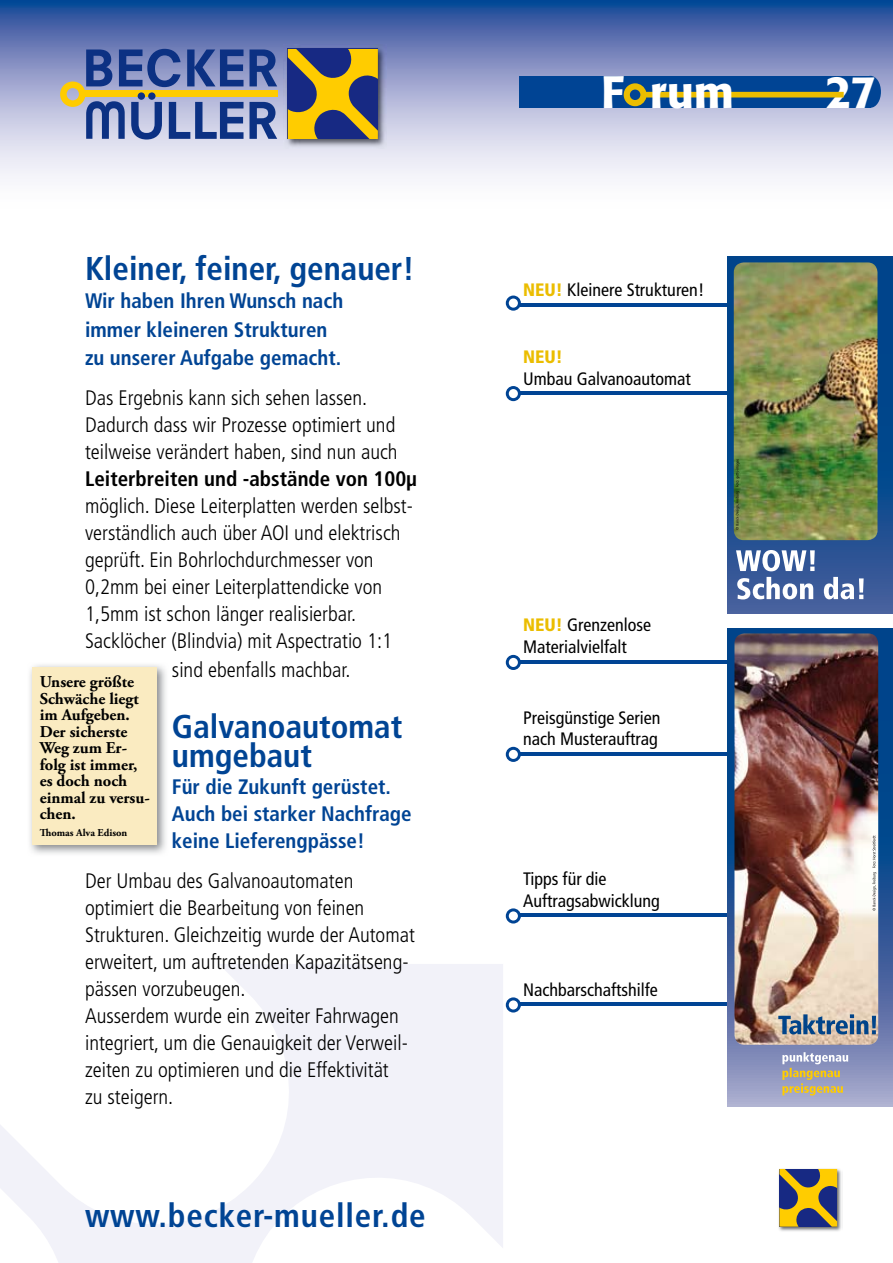
<style>
.page{position:relative;width:893px;height:1263px;background:#fff}
.page>*{position:absolute;margin:0;border:0;box-sizing:border-box;transform-origin:0 0}
.t1{font:500 45px "Formata";color:#fff}
.t2{font:700 condensed 33px/28.5px "Frutiger";color:#004494}
.t3{font:700 condensed 33px "Frutiger";letter-spacing:.025em;color:#004494}
.t4{font:300 condensed 21px/27px "Frutiger";color:#000}
.t5{font:700 condensed 21px/28.5px "Frutiger";color:#004494}
.t6{font:700 condensed 21px "Frutiger";color:#000}
.t7{font:condensed 18px/21.6px "Frutiger";color:#000}
.t8{font:900 condensed 18px "Frutiger";color:#ebbd00}
.t9{font:700 16.5px/16.5px "Adobe Garamond Pro";color:#000}
.t10{font:700 10.5px "Adobe Garamond Pro";color:#000}
.s1{font-weight:900;color:#ebbd00}
</style>
<div class="page">
<svg style="left:0;top:0;width:893px;height:176px;background:#93a2cb"></svg>
<svg style="left:0;top:964px;width:503px;height:299px"></svg>
<div style="left:519px;top:76px;width:351px;height:32px;background:#004494"></div>
<img style="left:30px;top:665px;width:136px;height:189px">
<div style="left:32px;top:668px;width:125px;height:177px;background:#faebc1"></div>
<div style="left:860px;top:76px;width:21px;height:32px;background:#004494;border-radius:50%"></div>
<svg style="left:624px;top:83px;width:220px;height:23px"></svg>
<img style="left:284px;top:45px;width:102px;height:104px">
<svg style="left:288px;top:49px;width:90px;height:90px;background:#827446"></svg>
<svg style="left:60px;top:49px;width:217px;height:91px;background:#7985a5"></svg>
<img style="left:778px;top:1168px;width:63px;height:63px">
<svg style="left:779px;top:1169px;width:58px;height:58px;background:#817346"></svg>
<svg style="left:506px;top:747px;width:15px;height:15px"></svg>
<svg style="left:506px;top:908px;width:15px;height:15px"></svg>
<svg style="left:506px;top:997px;width:15px;height:15px"></svg>
<svg style="left:506px;top:655px;width:15px;height:15px"></svg>
<svg style="left:506px;top:386px;width:15px;height:15px"></svg>
<svg style="left:506px;top:296px;width:15px;height:15px"></svg>
<hr style="left:520px;top:752px;width:373px;height:3px;background:#004494">
<hr style="left:520px;top:914px;width:373px;height:3px;background:#004494">
<hr style="left:520px;top:1003px;width:373px;height:3px;background:#004494">
<hr style="left:520px;top:660px;width:373px;height:3px;background:#004494">
<hr style="left:520px;top:391px;width:373px;height:3px;background:#004494">
<hr style="left:520px;top:303px;width:373px;height:3px;background:#004494">
<svg style="left:727px;top:257px;width:166px;height:357px;background:#205191"></svg>
<svg style="left:737px;top:577px;width:127px;height:22px"></svg>
<svg style="left:736px;top:550px;width:79px;height:21px"></svg>
<img style="left:734px;top:262px;width:143px;height:278px">
<svg style="left:736px;top:459px;width:3px;height:71px"></svg>
<svg style="left:728px;top:629px;width:165px;height:478px;background:#5071a7"></svg>
<img style="left:734px;top:633px;width:144px;height:412px">
<svg style="left:872px;top:835px;width:4px;height:76px"></svg>
<svg style="left:782px;top:1052px;width:66px;height:43px;background:#aeaaa4"></svg>
<svg style="left:778px;top:1014px;width:98px;height:20px;background:#7d90a2"></svg>
<h2 class="t2" style="left:85px;top:254px;width:331px">Kleiner, feiner, genauer!</h2>
<p class="t5" style="left:85px;top:287px;width:260px">Wir haben Ihren Wunsch nach immer kleineren Strukturen zu unserer Aufgabe gemacht.</p>
<p class="t4" style="left:85px;top:385px;width:314px">Das Ergebnis kann sich sehen lassen.<br>Dadurch dass wir Prozesse optimiert und teilweise verändert haben, sind nun auch</p>
<p class="t6" style="left:85px;top:466px;width:334px">Leiterbreiten und -abstände von 100µ</p>
<p class="t4" style="left:85px;top:493px;width:329px">möglich. Diese Leiterplatten werden selbst-</p>
<p class="t4" style="left:85px;top:520px;width:317px">verständlich auch über AOI und elektrisch</p>
<p class="t4" style="left:85px;top:547px;width:290px">geprüft. Ein Bohrlochdurchmesser von</p>
<p class="t4" style="left:85px;top:574px;width:299px">0,2mm bei einer Leiterplattendicke von</p>
<p class="t4" style="left:85px;top:601px;width:273px">1,5mm ist schon länger realisierbar.</p>
<p class="t4" style="left:85px;top:628px;width:309px">Sacklöcher (Blindvia) mit Aspectratio 1:1</p>
<p class="t4" style="left:172px;top:656px;width:180px">sind ebenfalls machbar.</p>
<h2 class="t2" style="left:172px;top:713px;width:232px">Galvanoautomat umgebaut</h2>
<p class="t5" style="left:172px;top:773px;width:241px;line-height:27px">Für die Zukunft gerüstet.<br>Auch bei starker Nachfrage keine Lieferengpässe!</p>
<p class="t4" style="left:85px;top:867px;width:331px">Der Umbau des Galvanoautomaten optimiert die Bearbeitung von feinen Strukturen. Gleichzeitig wurde der Automat erweitert, um auftretenden Kapazitätseng&shy;pässen vorzubeugen.<br>Ausserdem wurde ein zweiter Fahrwagen integriert, um die Genauigkeit der Verweil&shy;zeiten zu optimieren und die Effektivität<br>zu steigern.</p>
<p class="t9" style="left:40px;top:674px;width:112px">Unsere größte<br>Schwäche liegt im Aufgeben.<br>Der sicherste<br>Weg zum Er&shy;folg ist immer, es doch noch einmal zu versu&shy;chen.</p>
<p class="t10" style="left:51px;top:826px;width:77px">omas Alva Edison</p>
<h2 class="t3" style="left:85px;top:1196px;width:342px">www.becker-mueller.de</h2>
<h1 class="t1" style="left:601px;top:64px;width:135px">F rum</h1>
<p class="t7" style="left:523px;top:279px;width:183px"><span class="s1">NEU!</span> Kleinere Strukturen!</p>
<p class="t8" style="left:523px;top:346px;width:41px">NEU!</p>
<p class="t7" style="left:523px;top:368px;width:169px">Umbau Galvanoautomat</p>
<p class="t7" style="left:523px;top:614px;width:129px"><span class="s1">NEU!</span> Grenzenlose<br>Materialvielfalt</p>
<p class="t7" style="left:523px;top:707px;width:139px">Preisgünstige Serien nach Musterauftrag</p>
<p class="t7" style="left:523px;top:868px;width:138px">Tipps für die<br>Auftragsabwicklung</p>
<p class="t7" style="left:523px;top:979px;width:136px">Nachbarschaftshilfe</p>
<h1 class="t1" style="left:826px;top:64px;width:52px">27</h1>
</div>
